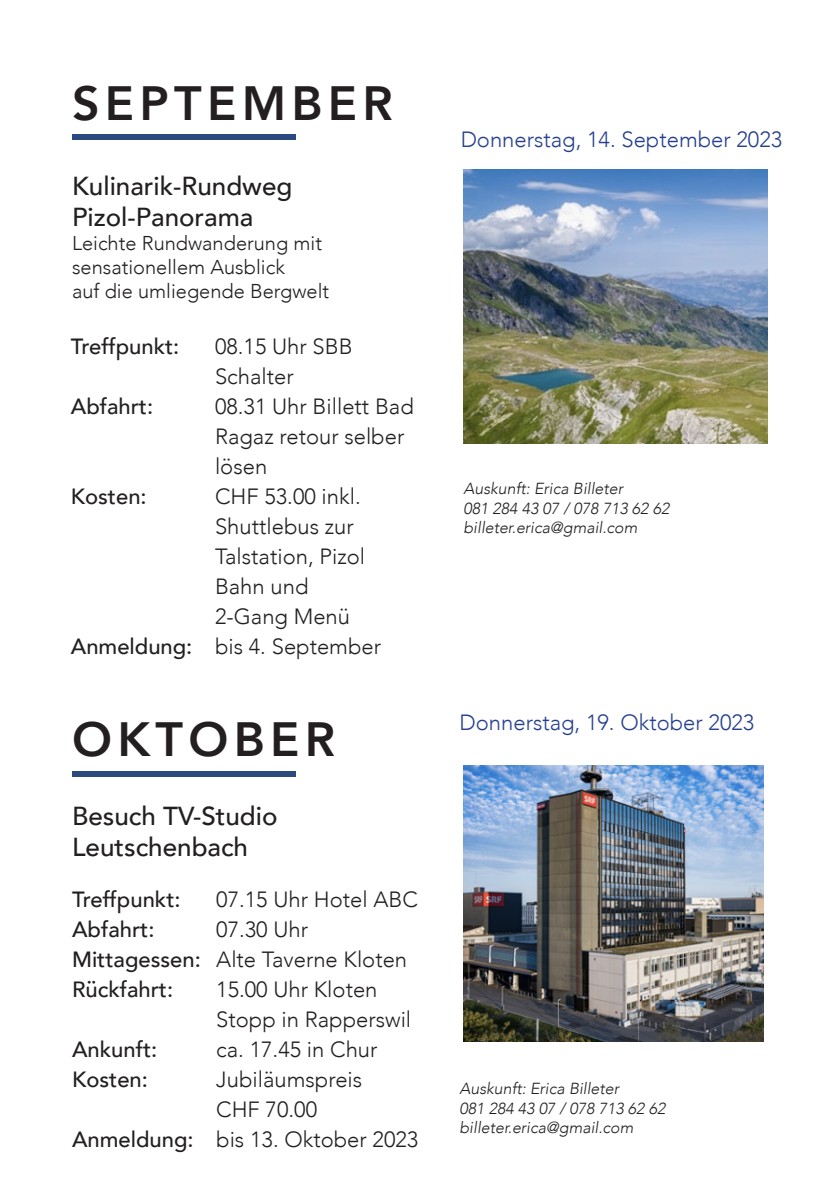
<style>
.page{position:relative;width:840px;height:1191px;background:#fff}
.page>*{position:absolute;margin:0;border:0;box-sizing:border-box;transform-origin:0 0}
.t1{font:800 48px "Avenir";letter-spacing:.11em;color:#231f20}
.t2{font:500 26px/31.2px "Avenir";color:#231f20}
.t3{font:300 22px/30px "Avenir";color:#231f20}
.t4{font:500 22px "Avenir";color:#231f20}
.t5{font:300 22px "Avenir";color:#253f8e}
.t6{font:300 20px/24px "Avenir";color:#231f20}
.t7{font:italic 300 16px "Avenir";color:#231f20}
.s1{font-weight:500}
</style>
<div class="page">
<div style="left:72px;top:134px;width:223px;height:6px;background:#2b4a7e"></div>
<div style="left:72px;top:770px;width:223px;height:6px;background:#2b4a7e"></div>
<img style="left:463px;top:765px;width:300px;height:277px">
<img style="left:463px;top:169px;width:304px;height:275px">
<p class="t1" style="left:72px;top:66px;width:322px">SEPTEMBER</p>
<p class="t2" style="left:72px;top:169px;width:222px">Kulinarik-Rundweg</p>
<p class="t2" style="left:72px;top:200px;width:183px">Pizol-Panorama</p>
<p class="t6" style="left:72px;top:231px;width:251px">Leichte Rundwanderung mit sensationellem Ausblick</p>
<p class="t6" style="left:72px;top:279px;width:258px">auf die umliegende Bergwelt</p>
<p class="t4" style="left:71px;top:327px;width:110px">Treffpunkt:</p>
<p class="t3" style="left:215px;top:332px;width:139px">08.15 Uhr SBB<br>Schalter</p>
<p class="t4" style="left:71px;top:387px;width:84px">Abfahrt:</p>
<p class="t3" style="left:215px;top:392px;width:200px">08.31 Uhr Billett Bad<br>Ragaz retour selber lösen</p>
<p class="t4" style="left:71px;top:477px;width:77px">Kosten:</p>
<p class="t3" style="left:215px;top:482px;width:151px">CHF 53.00 inkl.<br>Shuttlebus zur<br>Talstation, Pizol<br>Bahn und</p>
<p class="t3" style="left:215px;top:602px;width:136px">2-Gang Menü</p>
<p class="t3" style="left:71px;top:632px;width:311px"><span class="s1">Anmeldung:</span> bis 4. September</p>
<p class="t5" style="left:460px;top:126px;width:323px">Donnerstag, 14. September 2023</p>
<p class="t7" style="left:463px;top:479px;width:161px">Auskunft: Erica Billeter</p>
<p class="t7" style="left:463px;top:498px;width:207px">081 284 43 07 / 078 713 62 62</p>
<p class="t7" style="left:463px;top:518px;width:175px">billeter.erica@gmail.com</p>
<p class="t1" style="left:72px;top:702px;width:264px">OKTOBER</p>
<p class="t5" style="left:459px;top:710px;width:296px">Donnerstag, 19. Oktober 2023</p>
<p class="t2" style="left:72px;top:799px;width:207px">Besuch TV-Studio<br>Leutschenbach</p>
<p class="t4" style="left:72px;top:880px;width:110px">Treffpunkt:</p>
<p class="t3" style="left:216px;top:884px;width:203px">07.15 Uhr Hotel ABC</p>
<p class="t4" style="left:72px;top:910px;width:84px">Abfahrt:</p>
<p class="t3" style="left:216px;top:914px;width:93px">07.30 Uhr</p>
<p class="t3" style="left:72px;top:944px;width:336px"><span class="s1">Mittagessen:</span> Alte Taverne Kloten</p>
<p class="t4" style="left:72px;top:970px;width:103px">Rückfahrt:</p>
<p class="t3" style="left:216px;top:974px;width:163px">15.00 Uhr Kloten</p>
<p class="t3" style="left:216px;top:1004px;width:196px">Stopp in Rapperswil</p>
<p class="t4" style="left:72px;top:1030px;width:87px">Ankunft:</p>
<p class="t3" style="left:216px;top:1034px;width:163px">ca. 17.45 in Chur</p>
<p class="t4" style="left:72px;top:1060px;width:77px">Kosten:</p>
<p class="t3" style="left:216px;top:1064px;width:147px">Jubiläumspreis<br>CHF 70.00</p>
<p class="t3" style="left:72px;top:1124px;width:347px"><span class="s1">Anmeldung:</span> bis 13. Oktober 2023</p>
<p class="t7" style="left:459px;top:1079px;width:161px">Auskunft: Erica Billeter</p>
<p class="t7" style="left:459px;top:1098px;width:207px">081 284 43 07 / 078 713 62 62</p>
<p class="t7" style="left:459px;top:1117px;width:175px">billeter.erica@gmail.com</p>
</div>
